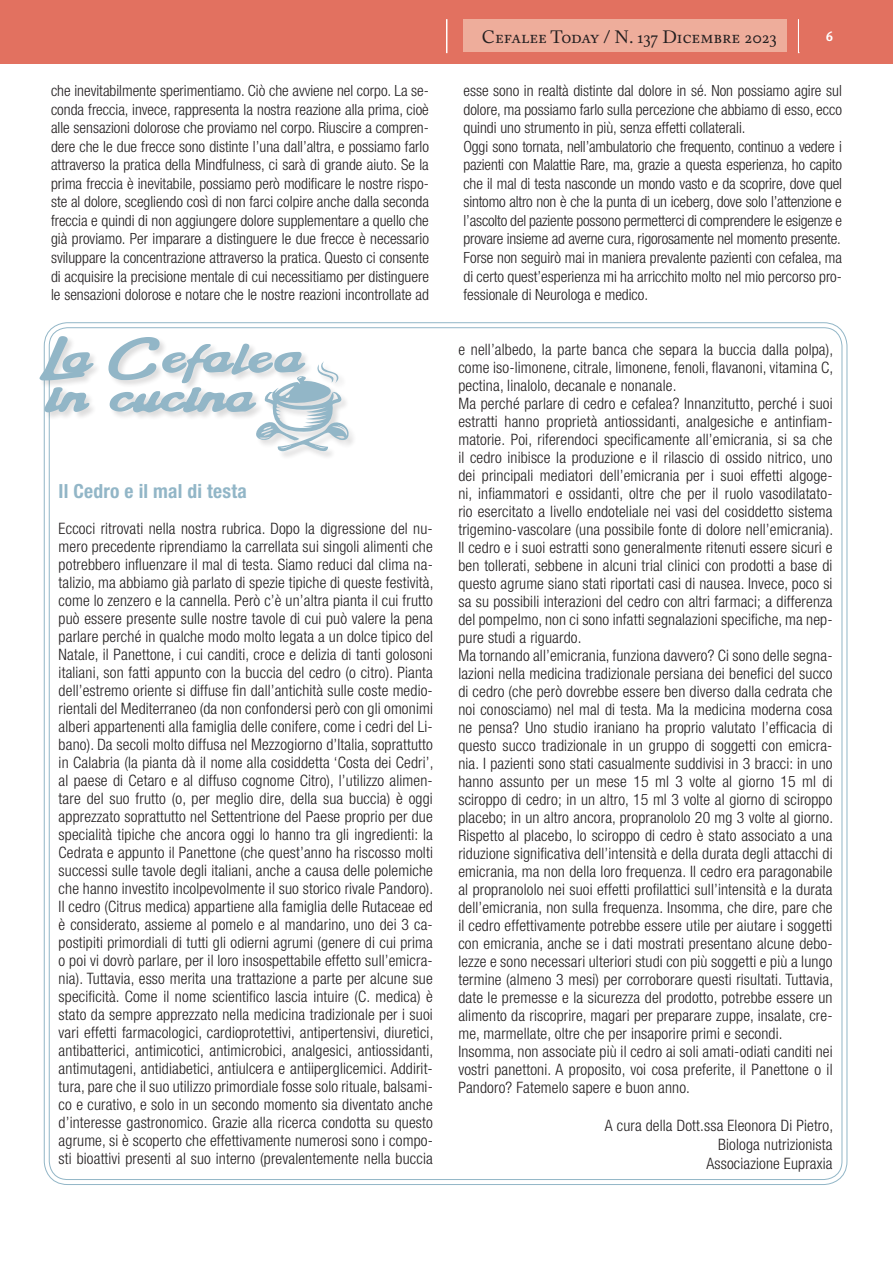
<style>
.page{position:relative;width:893px;height:1263px;background:#fff}
.page>*{position:absolute;margin:0;border:0;box-sizing:border-box;transform-origin:0 0}
.t1{font:700 condensed 19.5px "Helvetica Neue LT Std";letter-spacing:.01em;color:#92b6c7}
.t2{font:18px "Mattioli 1885 Regular SC";color:#231f20}
.t3{font:300 condensed 15.75px/18px "Helvetica Neue LT Std";letter-spacing:.01em;color:#231f20;text-align:justify}
.t4{font:300 condensed 15.45px/18.6px "Helvetica Neue LT Std";color:#231f20;text-align:justify}
.t5{font:15px "Csuni 1885 Bold SC";color:#fff}
</style>
<div class="page">
<div style="left:0;top:0;width:893px;height:64px;background:#e27160"></div>
<hr style="left:446px;top:19px;width:1px;height:34px;background:#fff">
<hr style="left:798px;top:19px;width:1px;height:34px;background:#fff">
<div style="left:463px;top:20px;width:324px;height:32px;background:#eead9b"></div>
<svg style="left:40px;top:336px;width:309px;height:118px"></svg>
<p class="t4" style="left:51px;top:81px;width:379px">che inevitabilmente sperimentiamo. Ciò che avviene nel corpo. La se&shy;conda freccia, invece, rappresenta la nostra reazione alla prima, cioè alle sensazioni dolorose che proviamo nel corpo. Riuscire a compren&shy;dere che le due frecce sono distinte l’una dall’altra, e possiamo farlo attraverso la pratica della Mindfulness, ci sarà di grande aiuto. Se la prima freccia è inevitabile, possiamo però modificare le nostre rispo&shy;ste al dolore, scegliendo così di non farci colpire anche dalla seconda freccia e quindi di non aggiungere dolore supplementare a quello che già proviamo. Per imparare a distinguere le due frecce è necessario sviluppare la concentrazione attraverso la pratica. Questo ci consente di acquisire la precisione mentale di cui necessitiamo per distinguere le sensazioni dolorose e notare che le nostre reazioni incontrollate ad</p>
<p class="t1" style="left:59px;top:479px;width:190px">Il Cedro e il mal di testa</p>
<p class="t3" style="left:59px;top:519px;width:376px">Eccoci ritrovati nella nostra rubrica. Dopo la digressione del nu&shy;mero precedente riprendiamo la carrellata sui singoli alimenti che potrebbero influenzare il mal di testa. Siamo reduci dal clima na&shy;talizio, ma abbiamo già parlato di spezie tipiche di queste festività, come lo zenzero e la cannella. Però c’è un’altra pianta il cui frutto può essere presente sulle nostre tavole di cui può valere la pena parlare perché in qualche modo molto legata a un dolce tipico del Natale, il Panettone, i cui canditi, croce e delizia di tanti golosoni italiani, son fatti appunto con la buccia del cedro (o citro). Pianta dell’estremo oriente si diffuse fin dall’antichità sulle coste medio&shy;rientali del Mediterraneo (da non confondersi però con gli omonimi alberi appartenenti alla famiglia delle conifere, come i cedri del Li&shy;bano). Da secoli molto diffusa nel Mezzogiorno d’Italia, soprattutto in Calabria (la pianta dà il nome alla cosiddetta ‘Costa dei Cedri’, al paese di Cetaro e al diffuso cognome Citro), l’utilizzo alimen&shy;tare del suo frutto (o, per meglio dire, della sua buccia) è oggi apprezzato soprattutto nel Settentrione del Paese proprio per due specialità tipiche che ancora oggi lo hanno tra gli ingredienti: la Cedrata e appunto il Panettone (che quest’anno ha riscosso molti successi sulle tavole degli italiani, anche a causa delle polemiche che hanno investito incolpevolmente il suo storico rivale Pandoro).<br>Il cedro (Citrus medica) appartiene alla famiglia delle Rutaceae ed è considerato, assieme al pomelo e al mandarino, uno dei 3 ca&shy;postipiti primordiali di tutti gli odierni agrumi (genere di cui prima o poi vi dovrò parlare, per il loro insospettabile effetto sull’emicra&shy;nia). Tuttavia, esso merita una trattazione a parte per alcune sue specificità. Come il nome scientifico lascia intuire (C. medica) è stato da sempre apprezzato nella medicina tradizionale per i suoi vari effetti farmacologici, cardioprotettivi, antipertensivi, diuretici, antibatterici, antimicotici, antimicrobici, analgesici, antiossidanti, antimutageni, antidiabetici, antiulcera e antiiperglicemici. Addirit&shy;tura, pare che il suo utilizzo primordiale fosse solo rituale, balsami&shy;co e curativo, e solo in un secondo momento sia diventato anche d’interesse gastronomico. Grazie alla ricerca condotta su questo agrume, si è scoperto che effettivamente numerosi sono i compo&shy;sti bioattivi presenti al suo interno (prevalentemente nella buccia</p>
<p class="t2" style="left:482px;top:26px;width:296px">Cefalee Today / N. 137 Dicembre 2023</p>
<p class="t5" style="left:826px;top:28px;width:9px">6</p>
<p class="t4" style="left:463px;top:81px;width:380px;text-align:left">esse sono in realtà distinte dal dolore in sé. Non possiamo agire sul dolore, ma possiamo farlo sulla percezione che abbiamo di esso, ecco quindi uno strumento in più, senza effetti collaterali.<br>Oggi sono tornata, nell’ambulatorio che frequento, continuo a vedere i pazienti con Malattie Rare, ma, grazie a questa esperienza, ho capito che il mal di testa nasconde un mondo vasto e da scoprire, dove quel sintomo altro non è che la punta di un iceberg, dove solo l’attenzione e l’ascolto del paziente possono permetterci di comprendere le esigenze e provare insieme ad averne cura, rigorosamente nel momento presente.<br>Forse non seguirò mai in maniera prevalente pazienti con cefalea, ma di certo quest’esperienza mi ha arricchito molto nel mio percorso pro&shy;fessionale di Neurologa e medico.</p>
<p class="t3" style="left:458px;top:340px;width:376px;text-align:left">e nell’albedo, la parte banca che separa la buccia dalla polpa), come iso-limonene, citrale, limonene, fenoli, flavanoni, vitamina C, pectina, linalolo, decanale e nonanale.<br>Ma perché parlare di cedro e cefalea? Innanzitutto, perché i suoi estratti hanno proprietà antiossidanti, analgesiche e antinfiam&shy;matorie. Poi, riferendoci specificamente all’emicrania, si sa che il cedro inibisce la produzione e il rilascio di ossido nitrico, uno dei principali mediatori dell’emicrania per i suoi effetti algoge&shy;ni, infiammatori e ossidanti, oltre che per il ruolo vasodilatato&shy;rio esercitato a livello endoteliale nei vasi del cosiddetto sistema trigemino-vascolare (una possibile fonte di dolore nell’emicrania).<br>Il cedro e i suoi estratti sono generalmente ritenuti essere sicuri e ben tollerati, sebbene in alcuni trial clinici con prodotti a base di questo agrume siano stati riportati casi di nausea. Invece, poco si sa su possibili interazioni del cedro con altri farmaci; a differenza del pompelmo, non ci sono infatti segnalazioni specifiche, ma nep&shy;pure studi a riguardo.<br>Ma tornando all’emicrania, funziona davvero? Ci sono delle segna&shy;lazioni nella medicina tradizionale persiana dei benefici del succo di cedro (che però dovrebbe essere ben diverso dalla cedrata che noi conosciamo) nel mal di testa. Ma la medicina moderna cosa ne pensa? Uno studio iraniano ha proprio valutato l’efficacia di questo succo tradizionale in un gruppo di soggetti con emicra&shy;nia. I pazienti sono stati casualmente suddivisi in 3 bracci: in uno hanno assunto per un mese 15 ml 3 volte al giorno 15 ml di sciroppo di cedro; in un altro, 15 ml 3 volte al giorno di sciroppo placebo; in un altro ancora, propranololo 20 mg 3 volte al giorno.<br>Rispetto al placebo, lo sciroppo di cedro è stato associato a una riduzione significativa dell’intensità e della durata degli attacchi di emicrania, ma non della loro frequenza. Il cedro era paragonabile al propranololo nei suoi effetti profilattici sull’intensità e la durata dell’emicrania, non sulla frequenza. Insomma, che dire, pare che il cedro effettivamente potrebbe essere utile per aiutare i soggetti con emicrania, anche se i dati mostrati presentano alcune debo&shy;lezze e sono necessari ulteriori studi con più soggetti e più a lungo termine (almeno 3 mesi) per corroborare questi risultati. Tuttavia, date le premesse e la sicurezza del prodotto, potrebbe essere un alimento da riscoprire, magari per preparare zuppe, insalate, cre&shy;me, marmellate, oltre che per insaporire primi e secondi.<br>Insomma, non associate più il cedro ai soli amati-odiati canditi nei vostri panettoni. A proposito, voi cosa preferite, il Panettone o il Pandoro? Fatemelo sapere e buon anno.</p>
<p class="t3" style="left:605px;top:1116px;width:230px;line-height:18.9px;text-align:right">A cura della Dott.ssa Eleonora Di Pietro,<br>Biologa nutrizionista<br>Associazione Eupraxia</p>
</div>
